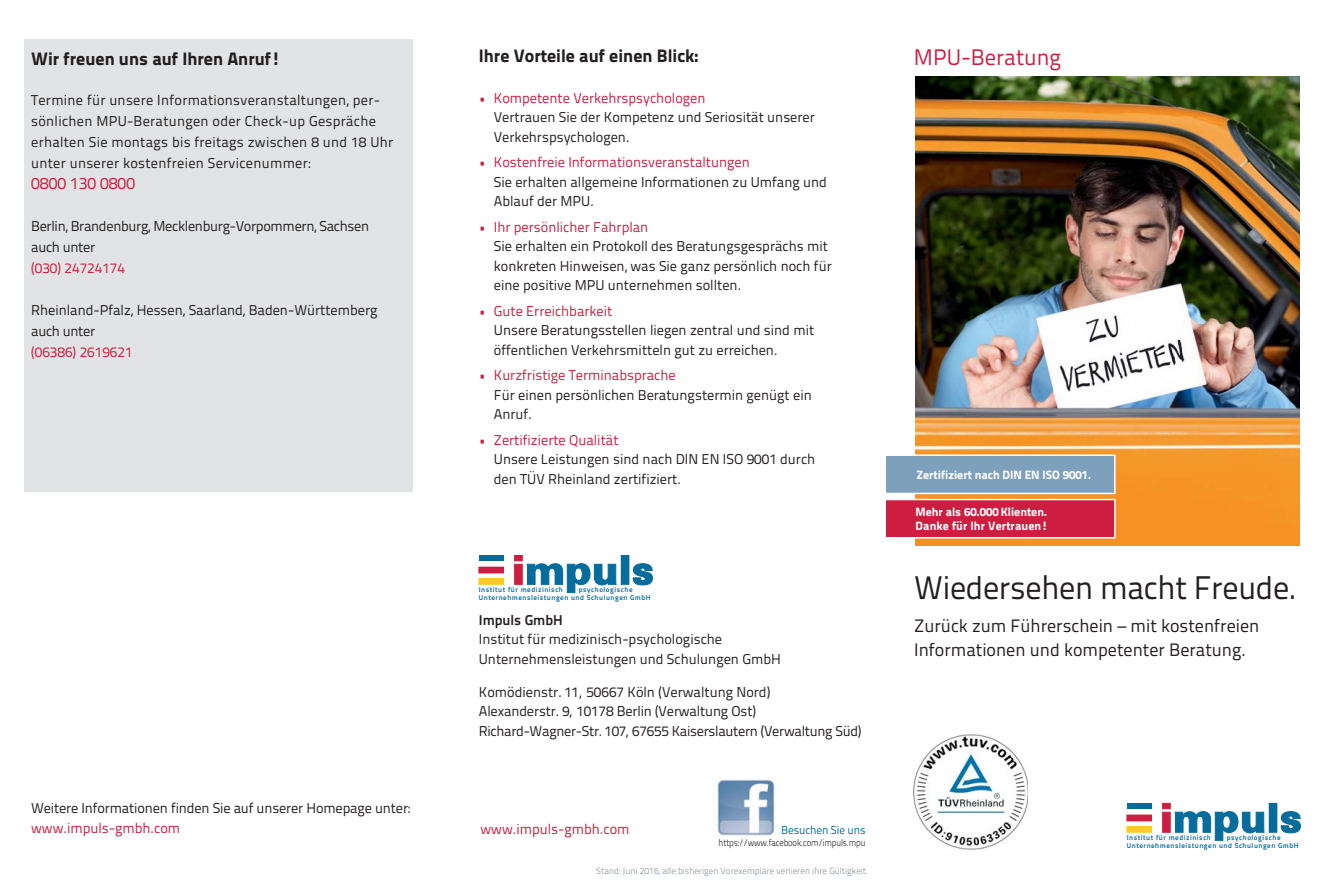
<style>
.page{position:relative;width:1331px;height:893px;background:#fff}
.page>*{position:absolute;margin:0;border:0;box-sizing:border-box;transform-origin:0 0}
.t1{font:32.7px "Titillium Text 22 L";letter-spacing:-.01em;color:#231f20}
.t2{font:22.5px "Titillium Text 22 L";color:#cd1e41}
.t3{font:18px/24px "Titillium Text 22 L";color:#231f20}
.t4{font:800 18px "Titillium Text 22 L";color:#231f20}
.t5{font:16.5px "Titillium Text 22 L";color:#cd1e41}
.t6{font:14.25px/19.5px "Titillium Text 22 L";color:#231f20}
.t7{font:14.25px/21px "Titillium Text 22 L";letter-spacing:.02em;color:#231f20}
.t8{font:14.25px "Titillium Text 22 L";color:#cd1e41}
.t9{font:14.25px/21px "Titillium Text 22 L";letter-spacing:-.02em;color:#231f20}
.t10{font:700 14.25px "Titillium Text 22 L";color:#231f20}
.t11{font:800 12px/14.4px "Titillium Text 22 L";color:#fff}
.t12{font:11.55px "Titillium Text 22 L";letter-spacing:-.01em;color:#066c9b}
.t13{font:300 9.6px "Titillium Text 22 L";letter-spacing:-.02em;color:#231f20;scale:.9 1}
.t14{font:300 9px "Titillium Text 22 L";color:#828f97}
.t15{font:700 7.05px/7.8px "Titillium Text 22 L";letter-spacing:.075em;color:#066c9b}
.s1{font-size:13.5px;color:#cd1e41}
.s2{color:#cd1e41}
</style>
<div class="page">
<img style="left:913px;top:735px;width:115px;height:114px">
<svg style="left:1162px;top:803px;width:102px;height:37px"></svg>
<div style="left:1269px;top:803px;width:8px;height:29px;background:#066c9b"></div>
<svg style="left:1281px;top:812px;width:19px;height:21px"></svg>
<div style="left:1127px;top:803px;width:24px;height:6px;background:#066c9b"></div>
<div style="left:1127px;top:826px;width:24px;height:6px;background:#ffc927"></div>
<div style="left:1127px;top:815px;width:24px;height:6px;background:#cd1e41"></div>
<img style="left:717px;top:778px;width:58px;height:58px">
<div style="left:24px;top:39px;width:388px;height:453px;background:#e2e3e4"></div>
<img style="left:916px;top:77px;width:384px;height:469px">
<div style="left:885px;top:455px;width:230px;height:38px;background:#7da0bc"></div>
<div style="left:884px;top:454px;width:232px;height:40px;border:2px solid #fff"></div>
<div style="left:885px;top:500px;width:230px;height:38px;background:#cd1e41"></div>
<div style="left:884px;top:499px;width:232px;height:39px;border:2px solid #fff"></div>
<svg style="left:515px;top:555px;width:101px;height:37px"></svg>
<div style="left:621px;top:555px;width:8px;height:29px;background:#066c9b"></div>
<svg style="left:633px;top:564px;width:19px;height:21px"></svg>
<div style="left:479px;top:555px;width:24px;height:6px;background:#066c9b"></div>
<div style="left:479px;top:579px;width:24px;height:5px;background:#ffc927"></div>
<div style="left:479px;top:578px;width:24px;height:6px;border:1px solid #ffc927"></div>
<div style="left:479px;top:567px;width:24px;height:6px;background:#cd1e41"></div>
<p class="t4" style="left:31px;top:52px;width:251px">Wir freuen uns auf Ihren Anruf!</p>
<p class="t7" style="left:31px;top:91px;width:364px">Termine für unsere Informationsveranstaltungen, per&shy;sönlichen MPU-Beratungen oder Check-up Gespräche erhalten Sie montags bis freitags zwischen 8 und 18 Uhr unter unserer kostenfreien Servicenummer:</p>
<p class="t5" style="left:31px;top:177px;width:105px">0800 130 0800</p>
<p class="t9" style="left:31px;top:217px;width:340px">Berlin, Brandenburg, Mecklenburg-Vorpommern, Sachsen auch unter</p>
<p class="t8" style="left:31px;top:263px;width:95px">(030) 24724174</p>
<p class="t6" style="left:31px;top:301px;width:348px;line-height:21px">Rheinland-Pfalz, Hessen, Saarland, Baden-Württemberg auch unter</p>
<p class="t8" style="left:31px;top:347px;width:103px">(06386) 2619621</p>
<p class="t6" style="left:31px;top:800px;width:381px">Weitere Informationen finden Sie auf unserer Homepage unter:</p>
<p class="t8" style="left:31px;top:823px;width:150px">www.impuls-gmbh.com</p>
<p class="t4" style="left:479px;top:50px;width:221px">Ihre Vorteile auf einen Blick:</p>
<p class="t6" style="left:494px;top:90px;width:322px;text-indent:-15px"><span class="s1">•</span> <span class="s2">Kompetente Verkehrspsychologen<br></span>Vertrauen Sie der Kompetenz und Seriosität unserer<br>Verkehrspsychologen.</p>
<p class="t6" style="left:494px;top:154px;width:335px;text-indent:-15px"><span class="s1">•</span> <span class="s2">Kostenfreie Informationsveranstaltungen<br></span>Sie erhalten allgemeine Informationen zu Umfang und<br>Ablauf der MPU.</p>
<p class="t6" style="left:494px;top:219px;width:339px;text-indent:-15px"><span class="s1">•</span> <span class="s2">Ihr persönlicher Fahrplan<br></span>Sie erhalten ein Protokoll des Beratungsgesprächs mit konkreten Hinweisen, was Sie ganz persönlich noch für eine positive MPU unternehmen sollten.</p>
<p class="t6" style="left:494px;top:303px;width:322px;text-indent:-15px"><span class="s1">•</span> <span class="s2">Gute Erreichbarkeit<br></span>Unsere Beratungsstellen liegen zentral und sind mit öffentlichen Verkehrsmitteln gut zu erreichen.</p>
<p class="t6" style="left:494px;top:367px;width:319px;text-indent:-15px"><span class="s1">•</span> <span class="s2">Kurzfristige Terminabsprache<br></span>Für einen persönlichen Beratungstermin genügt ein<br>Anruf.</p>
<p class="t6" style="left:494px;top:432px;width:323px;text-indent:-15px"><span class="s1">•</span> <span class="s2">Zertifizierte Qualität<br></span>Unsere Leistungen sind nach DIN EN ISO 9001 durch den TÜV Rheinland zertifiziert.</p>
<p class="t15" style="left:479px;top:587px;width:86px">Institut für medizinisch</p>
<p class="t15" style="left:479px;top:587px;width:173px;text-indent:100px">psychologische<br>Unternehmensleistungen und Schulungen GmbH</p>
<p class="t10" style="left:479px;top:615px;width:85px">Impuls GmbH</p>
<p class="t6" style="left:479px;top:631px;width:303px">Institut für medizinisch-psychologische<br>Unternehmensleistungen und Schulungen GmbH</p>
<p class="t6" style="left:479px;top:684px;width:384px">Komödienstr. 11, 50667 Köln (Verwaltung Nord)<br>Alexanderstr. 9, 10178 Berlin (Verwaltung Ost)<br>Richard-Wagner-Str. 107, 67655 Kaiserslautern (Verwaltung Süd)</p>
<p class="t8" style="left:480px;top:824px;width:150px">www.impuls-gmbh.com</p>
<p class="t12" style="left:781px;top:826px;width:86px">Besuchen Sie uns</p>
<p class="t13" style="left:719px;top:839px;width:165px">https://www.facebook.com/impuls.mpu</p>
<p class="t14" style="left:596px;top:868px;width:274px">Stand: Juni 2016, alle bisherigen Vorexemplare verlieren ihre Gültigkeit.</p>
<h2 class="t2" style="left:914px;top:49px;width:149px">MPU-Beratung</h2>
<p class="t11" style="left:916px;top:469px;width:176px">Zertifiziert nach DIN EN ISO 9001.</p>
<p class="t11" style="left:916px;top:505px;width:134px">Mehr als 60.000 Klienten.<br>Danke für Ihr Vertrauen!</p>
<h1 class="t1" style="left:914px;top:575px;width:384px">Wiedersehen macht Freude.</h1>
<p class="t3" style="left:914px;top:615px;width:347px">Zurück zum Führerschein – mit kostenfreien<br>Informationen und kompetenter Beratung.</p>
<p class="t15" style="left:1127px;top:835px;width:86px">Institut für medizinisch</p>
<p class="t15" style="left:1127px;top:835px;width:173px;text-indent:100px">psychologische<br>Unternehmensleistungen und Schulungen GmbH</p>
</div>
